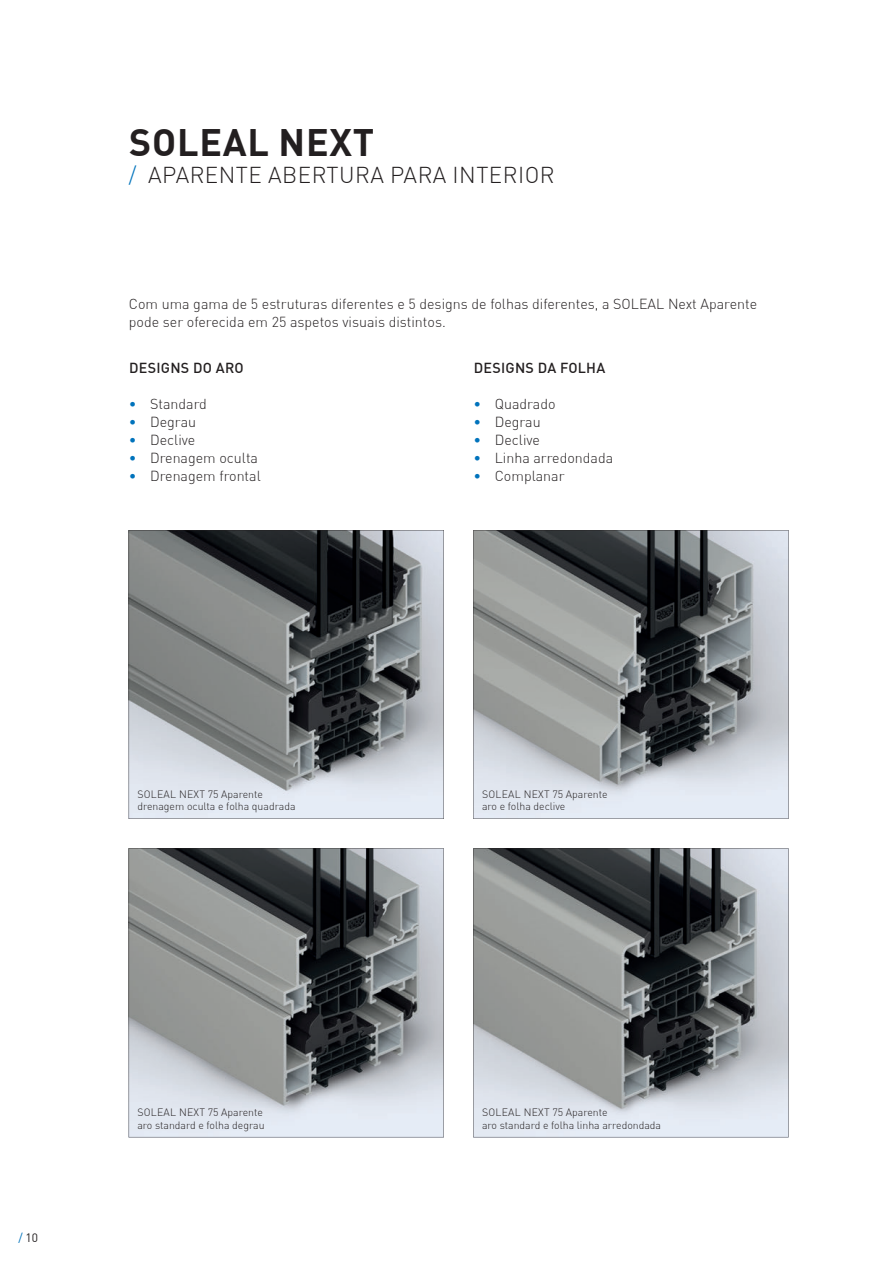
<style>
.page{position:relative;width:896px;height:1266px;background:#fff}
.page>*{position:absolute;margin:0;border:0;box-sizing:border-box;transform-origin:0 0}
.t1{font:700 37.5px "DIN Pro";letter-spacing:.02em;color:#231f20}
.t2{font:300 22.5px "DIN Pro";letter-spacing:.02em;color:#231f20}
.t3{font:300 14.25px/18px "DIN Pro";color:#231f20}
.t4{font:500 14.25px "DIN Pro";letter-spacing:.02em;color:#231f20}
.t5{font:12px "DIN Pro";color:#231f20}
.t6{font:300 10.5px/12.8px "DIN Pro";color:#231f20}
.s1{color:#0073bc}
</style>
<div class="page">
<svg style="left:129px;top:530px;width:315px;height:289px;background:#818588"></svg>
<svg style="left:473px;top:530px;width:315px;height:289px;background:#8f9396"></svg>
<svg style="left:129px;top:848px;width:315px;height:289px;background:#8a8e91"></svg>
<svg style="left:473px;top:848px;width:315px;height:289px;background:#8a8e91"></svg>
<h1 class="t1" style="left:129px;top:111px;width:246px">SOLEAL NEXT</h1>
<h2 class="t2" style="left:129px;top:157px;width:427px"><span class="s1">/</span> APARENTE ABERTURA PARA INTERIOR</h2>
<p class="t3" style="left:129px;top:294px;width:629px">Com uma gama de 5 estruturas diferentes e 5 designs de folhas diferentes, a SOLEAL Next Aparente pode ser oferecida em 25 aspetos visuais distintos.</p>
<p class="t4" style="left:129px;top:356px;width:116px">DESIGNS DO ARO</p>
<p class="t3" style="left:129px;top:393px;width:79px"><span class="s1">•</span> Standard</p>
<p class="t3" style="left:129px;top:411px;width:69px"><span class="s1">•</span> Degrau</p>
<p class="t3" style="left:129px;top:429px;width:68px"><span class="s1">•</span> Declive</p>
<p class="t3" style="left:129px;top:447px;width:131px"><span class="s1">•</span> Drenagem oculta</p>
<p class="t3" style="left:129px;top:465px;width:133px"><span class="s1">•</span> Drenagem frontal</p>
<p class="t4" style="left:473px;top:356px;width:133px">DESIGNS DA FOLHA</p>
<p class="t3" style="left:473px;top:393px;width:84px"><span class="s1">•</span> Quadrado</p>
<p class="t3" style="left:473px;top:411px;width:69px"><span class="s1">•</span> Degrau</p>
<p class="t3" style="left:473px;top:429px;width:68px"><span class="s1">•</span> Declive</p>
<p class="t3" style="left:473px;top:447px;width:141px"><span class="s1">•</span> Linha arredondada</p>
<p class="t3" style="left:473px;top:465px;width:92px"><span class="s1">•</span> Complanar</p>
<p class="t6" style="left:137px;top:786px;width:160px">SOLEAL NEXT 75 Aparente drenagem oculta e folha quadrada</p>
<p class="t5" style="left:18px;top:1228px;width:21px"><span class="s1">/</span> 10</p>
<p class="t6" style="left:137px;top:1104px;width:129px">SOLEAL NEXT 75 Aparente aro standard e folha degrau</p>
<p class="t6" style="left:482px;top:786px;width:127px">SOLEAL NEXT 75 Aparente aro e folha declive</p>
<p class="t6" style="left:482px;top:1104px;width:180px">SOLEAL NEXT 75 Aparente<br>aro standard e folha linha arredondada</p>
</div>
